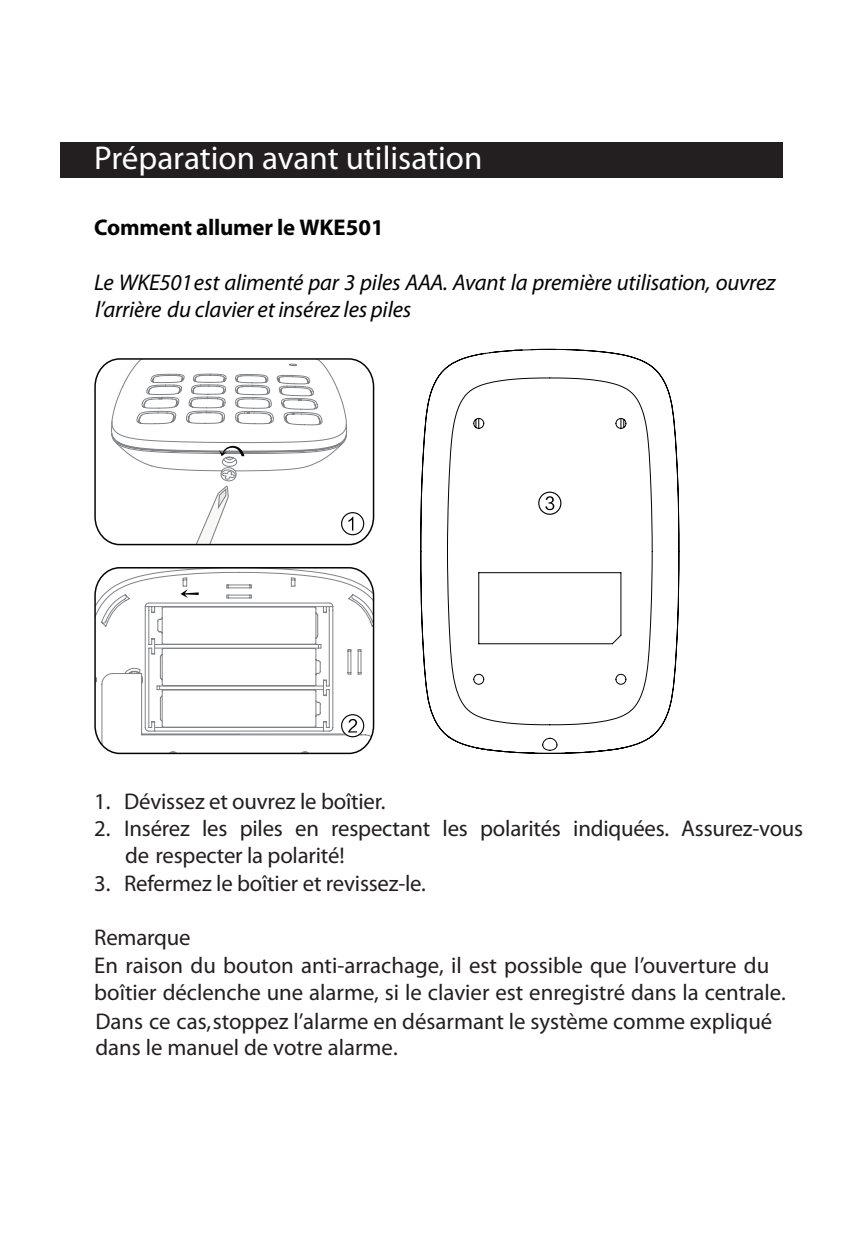
<style>
.page{position:relative;width:844px;height:1241px;background:#fff}
.page>*{position:absolute;margin:0;border:0;box-sizing:border-box;transform-origin:0 0}
.t1{font:32.9px "Myriad Pro";color:#fff}
.t2{font:22.75px/28px "Myriad Pro";color:#231f20}
.t3{font:italic 22.75px/27.3px "Myriad Pro";letter-spacing:-.01em;color:#030303}
.t4{font:700 22.75px "Myriad Pro";letter-spacing:-.01em;color:#030303}
</style>
<div class="page">
<svg style="left:420px;top:348px;width:259px;height:406px"></svg>
<svg style="left:341px;top:512px;width:23px;height:23px"></svg>
<div style="left:342px;top:513px;width:21px;height:21px;background:#fff;border-radius:50%"></div>
<svg style="left:110px;top:360px;width:243px;height:184px"></svg>
<div style="left:94px;top:358px;width:280px;height:187px;border:1px solid #030303;border-radius:26px"></div>
<svg style="left:96px;top:567px;width:276px;height:185px"></svg>
<svg style="left:341px;top:714px;width:23px;height:23px"></svg>
<svg style="left:342px;top:715px;width:21px;height:21px"></svg>
<svg style="left:144px;top:577px;width:218px;height:157px"></svg>
<div style="left:94px;top:567px;width:280px;height:187px;border:1px solid #030303;border-radius:26px"></div>
<div style="left:61px;top:142px;width:721px;height:35px;background:#231f20"></div>
<h1 class="t1" style="left:94px;top:140px;width:389px">Préparation avant utilisation</h1>
<p class="t4" style="left:94px;top:215px;width:291px">Comment allumer le WKE501</p>
<p class="t3" style="left:94px;top:269px;width:682px">Le WKE501est alimenté par 3 piles AAA. Avant la première utilisation, ouvrez l’arrière du clavier et insérez les piles</p>
<p class="t2" style="left:94px;top:787px;width:292px">1. Dévissez et ouvrez le boîtier.</p>
<p class="t2" style="left:125px;top:815px;width:679px;text-indent:-31px">2. Insérez les piles en respectant les polarités indiquées. Assurez-vous de respecter la polarité!</p>
<p class="t2" style="left:94px;top:869px;width:333px">3. Refermez le boîtier et revissez-le.</p>
<p class="t2" style="left:94px;top:924px;width:693px">Remarque<br>En raison du bouton anti-arrachage, il est possible que l’ouverture du boîtier déclenche une alarme, si le clavier est enregistré dans la centrale.<br>Dans ce cas, stoppez l’alarme en désarmant le système comme expliqué</p>
<p class="t2" style="left:95px;top:1033px;width:304px">dans le manuel de votre alarme.</p>
</div>
